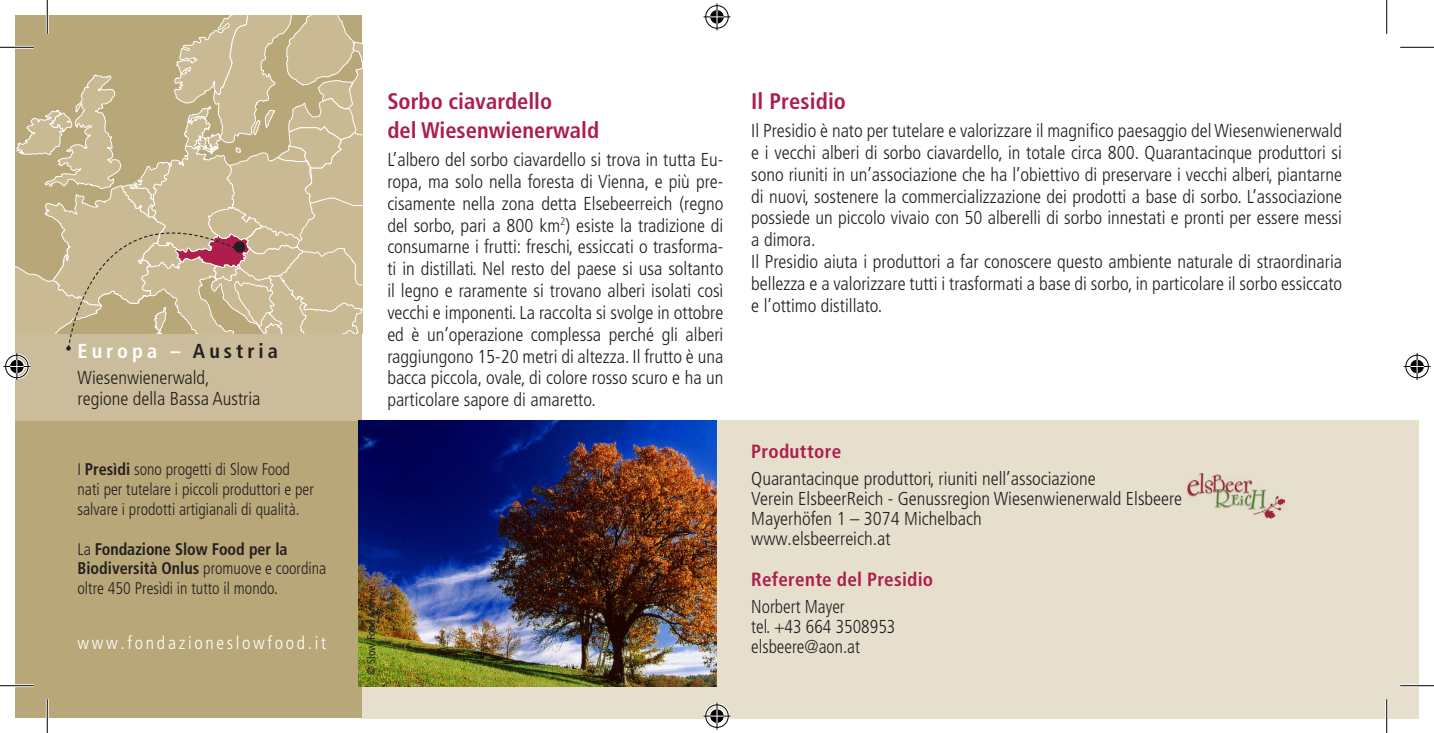
<style>
.page{position:relative;width:1434px;height:733px;background:#fff}
.page>*{position:absolute;margin:0;border:0;box-sizing:border-box;transform-origin:0 0}
.t1{font:700 condensed 22.5px "Frutiger LT Pro";color:#ad1e4d}
.FRONTE_REFERENTI{font:700 condensed 20.25px "Frutiger LT Pro";letter-spacing:.2em;color:#fff}
.FRONTE_titoli{font:700 condensed 19.12px "Frutiger LT Pro";letter-spacing:.015em;color:#ad1e4d}
.FRONTE_titoli-2{font:300 condensed 18.68px/21.8px "Frutiger LT Pro";color:#231f20;text-align:justify}
.FRONTE_titoli-3{font:300 condensed 18.68px/20.2px "Frutiger LT Pro";color:#231f20;scale:.95 1}
.FRONTE_REFERENTI-2{font:300 condensed 18.68px "Frutiger LT Pro";color:#231f20}
.FRONTE_REFERENTI-3{font:300 condensed 18px "Frutiger LT Pro";letter-spacing:.15em;color:#fff}
.FRONTE_TESTO_giustif{font:300 condensed 16.88px/19.8px "Frutiger LT Pro";color:#231f20;scale:.95 1}
.t2{font:condensed 11.25px "Frutiger LT Std";color:#231f20}
.s1{color:#231f20}
.s2{font-weight:700}
</style>
<div class="page">
<div style="left:15px;top:15px;width:347px;height:702px;background:#b8a779"></div>
<div style="left:15px;top:333px;width:347px;height:87px;background:#cbbd9b"></div>
<div style="left:362px;top:420px;width:1057px;height:298px;background:#e7dfce"></div>
<img style="left:1188px;top:473px;width:97px;height:45px">
<img style="left:359px;top:420px;width:358px;height:266px">
<hr style="left:0;top:684px;width:34px;height:2px;background:#fff">
<hr style="left:1400px;top:684px;width:34px;height:2px;background:#fff">
<hr style="left:46px;top:699px;width:3px;height:33px;background:#fff">
<hr style="left:1385px;top:699px;width:3px;height:33px;background:#fff">
<hr style="left:0;top:47px;width:34px;height:1px;background:#000">
<hr style="left:1400px;top:47px;width:34px;height:1px;background:#000">
<hr style="left:0;top:685px;width:34px;height:1px;background:#000">
<hr style="left:1400px;top:685px;width:34px;height:1px;background:#000">
<hr style="left:47px;top:0;width:1px;height:34px;background:#000">
<hr style="left:47px;top:699px;width:1px;height:33px;background:#000">
<hr style="left:1386px;top:0;width:1px;height:34px;background:#000">
<hr style="left:1386px;top:699px;width:1px;height:33px;background:#000">
<svg style="left:703px;top:3px;width:27px;height:27px"></svg>
<svg style="left:703px;top:702px;width:27px;height:27px"></svg>
<svg style="left:3px;top:15px;width:359px;height:365px"></svg>
<svg style="left:1403px;top:353px;width:27px;height:27px"></svg>
<p class="FRONTE_REFERENTI" style="left:78px;top:338px;width:202px">Europa – <span class="s1">Austria</span></p>
<p class="FRONTE_REFERENTI-2" style="left:78px;top:367px;width:134px">Wiesenwienerwald,</p>
<p class="FRONTE_REFERENTI-2" style="left:78px;top:387px;width:184px">regione della Bassa Austria</p>
<p class="FRONTE_TESTO_giustif" style="left:78px;top:459px;width:250px">I <span class="s2">Presìdi</span> sono progetti di Slow Food nati per tutelare i piccoli produttori e per salvare i prodotti artigianali di qualità.</p>
<p class="FRONTE_TESTO_giustif" style="left:78px;top:539px;width:263px">La <span class="s2">Fondazione Slow Food per la<br>Biodiversità Onlus</span> promuove e coordina oltre 450 Presìdi in tutto il mondo.</p>
<p class="FRONTE_REFERENTI-3" style="left:78px;top:632px;width:250px">www.fondazioneslowfood.it</p>
<p class="t1" style="left:387px;top:88px;width:166px">Sorbo ciavardello</p>
<p class="t1" style="left:387px;top:116px;width:213px">del Wiesenwienerwald</p>
<p class="FRONTE_titoli-2" style="left:387px;top:149px;width:338px">L’albero del sorbo ciavardello si trova in tutta Eu&shy;ropa, ma solo nella foresta di Vienna, e più pre&shy;cisamente nella zona detta Elsebeerreich (regno del sorbo, pari a 800 km<sup>2</sup>) esiste la tradizione di consumarne i frutti: freschi, essiccati o trasforma&shy;ti in distillati. Nel resto del paese si usa soltanto il legno e raramente si trovano alberi isolati così vecchi e imponenti. La raccolta si svolge in ottobre ed è un’operazione complessa perché gli alberi raggiungono 15-20 metri di altezza. Il frutto è una bacca piccola, ovale, di colore rosso scuro e ha un particolare sapore di amaretto.</p>
<p class="t2" style="left:365px;top:675px;width:91px;rotate:-90deg">© Slow Food Archive</p>
<p class="t1" style="left:751px;top:88px;width:96px">Il Presidio</p>
<p class="FRONTE_titoli-2" style="left:751px;top:120px;width:592px">Il Presidio è nato per tutelare e valorizzare il magnifico paesaggio del Wiesenwienerwald e i vecchi alberi di sorbo ciavardello, in totale circa 800. Quarantacinque produttori si sono riuniti in un’associazione che ha l’obiettivo di preservare i vecchi alberi, piantarne di nuovi, sostenere la commercializzazione dei prodotti a base di sorbo. L’associazione possiede un piccolo vivaio con 50 alberelli di sorbo innestati e pronti per essere messi a dimora.</p>
<p class="FRONTE_titoli-2" style="left:751px;top:251px;width:592px">Il Presidio aiuta i produttori a far conoscere questo ambiente naturale di straordinaria bellezza e a valorizzare tutti i trasformati a base di sorbo, in particolare il sorbo essiccato e l’ottimo distillato.</p>
<p class="FRONTE_titoli" style="left:751px;top:440px;width:92px">Produttore</p>
<p class="FRONTE_titoli-2" style="left:751px;top:468px;width:432px;line-height:20.2px">Quarantacinque produttori, riuniti nell’associazione<br>Verein ElsbeerReich - Genussregion Wiesenwienerwald Elsbeere</p>
<p class="FRONTE_titoli-2" style="left:751px;top:508px;width:232px">Mayerhöfen 1 – 3074 Michelbach</p>
<p class="FRONTE_titoli-2" style="left:751px;top:528px;width:141px">www.elsbeerreich.at</p>
<p class="FRONTE_titoli" style="left:751px;top:567px;width:183px">Referente del Presidio</p>
<p class="FRONTE_titoli-3" style="left:751px;top:596px;width:153px">Norbert Mayer<br>tel. +43 664 3508953 elsbeere@aon.at</p>
</div>
